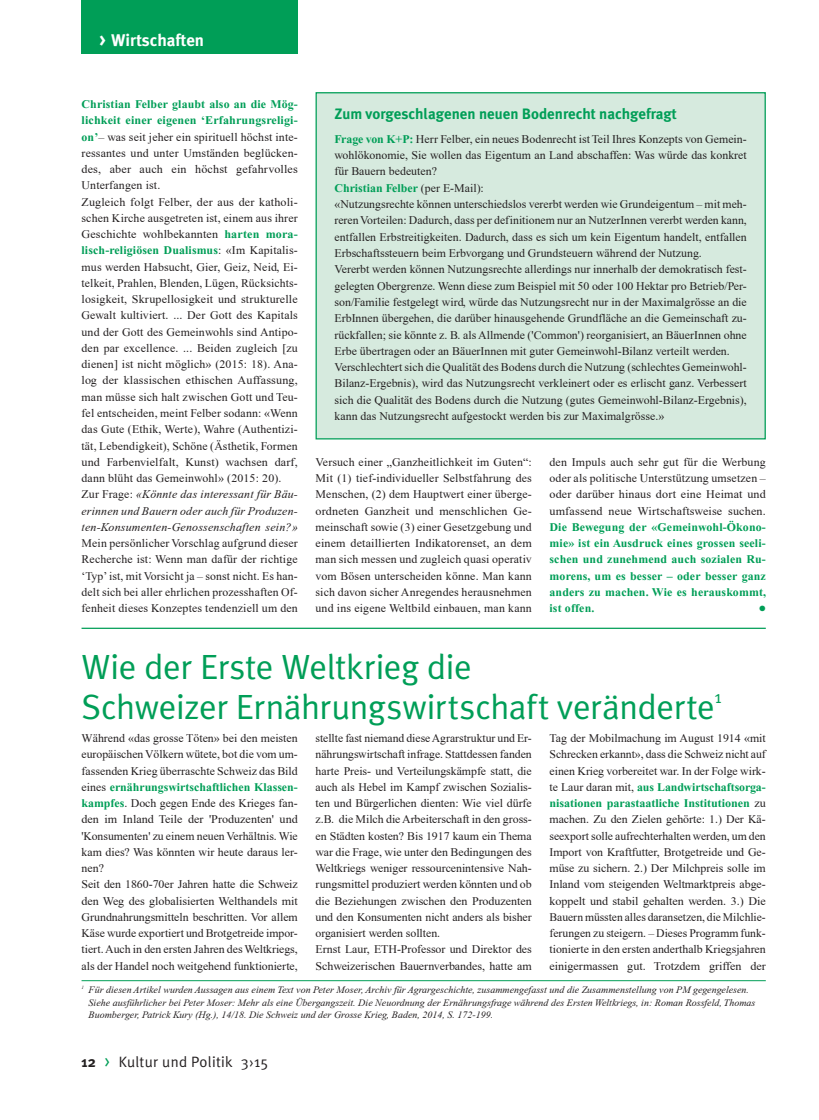
<style>
.page{position:relative;width:819px;height:1120px;background:#fff}
.page>*{position:absolute;margin:0;border:0;box-sizing:border-box;transform-origin:0 0}
.t1{font:35px/40px "Meta Plus Normal";letter-spacing:-.01em;color:#009e57}
.t2{font:17.5px "Meta Plus Normal";color:#009e57}
.t3{font:700 16.88px "Meta Plus";color:#fff}
.t4{font:700 15px "Meta Plus";color:#009e57}
.t5{font:15px "Meta Plus Normal";letter-spacing:.02em;color:#231f20}
.t6{font:11.88px/16.2px "Times New Roman";color:#231f20}
.t7{font:700 11.88px/16.2px "Times New Roman";letter-spacing:.01em;color:#009e57;text-align:justify}
.t8{font:italic 10px/12.5px "Times New Roman";color:#231f20}
.s1{font-size:21.88px}
.s2{font-weight:700;color:#009e57}
.s3{font-style:italic}
.s4{font-family:"Meta Plus";font-weight:700}
.s5{font-size:20px;color:#009e57}
</style>
<div class="page">
<div style="left:81px;top:0;width:217px;height:53px;background:#009e57"></div>
<div style="left:316px;top:93px;width:449px;height:346px;background:#d6eade"></div>
<div style="left:315px;top:92px;width:450px;height:347px;border:1px solid #009e57"></div>
<hr style="left:81px;top:980px;width:684px;height:1px;background:#009e57">
<hr style="left:81px;top:628px;width:684px;height:1px;background:#009e57">
<h3 class="t3" style="left:99px;top:30px;width:106px"><span class="s1">›</span> Wirtschaften</h3>
<p class="t6" style="left:81px;top:96px;width:218px"><span class="s2">Christian Felber glaubt also an die Mög&shy;lichkeit einer eigenen ‘Erfahrungsreligi&shy;on’</span>– was seit jeher ein spirituell höchst inte&shy;ressantes und unter Umständen beglücken&shy;des, aber auch ein höchst gefahrvolles Unterfangen ist.<br>Zugleich folgt Felber, der aus der katholi&shy;schen Kirche ausgetreten ist, einem aus ihrer Geschichte wohlbekannten <span class="s2">harten mora&shy;lisch-religiösen Dualismus</span>: «Im Kapitalis&shy;mus werden Habsucht, Gier, Geiz, Neid, Ei&shy;telkeit, Prahlen, Blenden, Lügen, Rücksichts&shy;losigkeit, Skrupellosigkeit und strukturelle Gewalt kultiviert. ... Der Gott des Kapitals und der Gott des Gemeinwohls sind Antipo&shy;den par excellence. ... Beiden zugleich [zu dienen] ist nicht möglich» (2015: 18). Ana&shy;log der klassischen ethischen Auffassung, man müsse sich halt zwischen Gott und Teu&shy;fel entscheiden, meint Felber sodann: «Wenn das Gute (Ethik, Werte), Wahre (Authentizi&shy;tät, Lebendigkeit), Schöne (Ästhetik, Formen und Farbenvielfalt, Kunst) wachsen darf, dann blüht das Gemeinwohl» (2015: 20).<br>Zur Frage: <span class="s3">«Könnte das interessant für Bäu&shy;erinnen und Bauern oder auch für Produzen&shy;ten-Konsumenten-Genossenschaften sein?»</span></p>
<p class="t6" style="left:81px;top:535px;width:218px;text-align:justify">Mein persönlicher Vorschlag aufgrund dieser Recherche ist: Wenn man dafür der richtige ‘Typ’ ist, mit Vorsicht ja – sonst nicht. Es han&shy;delt sich bei aller ehrlichen prozesshaften Of&shy;fenheit dieses Konzeptes tendenziell um den</p>
<p class="t4" style="left:334px;top:105px;width:344px">Zum vorgeschlagenen neuen Bodenrecht nachgefragt</p>
<p class="t6" style="left:334px;top:131px;width:414px"><span class="s2">Frage von K+P:</span> Herr Felber, ein neues Bodenrecht ist Teil Ihres Konzepts von Gemein&shy;wohlökonomie, Sie wollen das Eigentum an Land abschaffen: Was würde das konkret für Bauern bedeuten?<br><span class="s2">Christian Felber</span> (per E-Mail):<br>«Nutzungsrechte können unterschiedslos vererbt werden wie Grundeigentum – mit meh&shy;reren Vorteilen: Dadurch, dass per definitionem nur an NutzerInnen vererbt werden kann, entfallen Erbstreitigkeiten. Dadurch, dass es sich um kein Eigentum handelt, entfallen Erbschaftssteuern beim Erbvorgang und Grundsteuern während der Nutzung.<br>Vererbt werden können Nutzungsrechte allerdings nur innerhalb der demokratisch fest&shy;gelegten Obergrenze. Wenn diese zum Beispiel mit 50 oder 100 Hektar pro Betrieb/Per&shy;son/Familie festgelegt wird, würde das Nutzungsrecht nur in der Maximalgrösse an die ErbInnen übergehen, die darüber hinausgehende Grundfläche an die Gemeinschaft zu&shy;rückfallen; sie könnte z. B. als Allmende ('Common') reorganisiert, an BäuerInnen ohne Erbe übertragen oder an BäuerInnen mit guter Gemeinwohl-Bilanz verteilt werden.<br>Verschlechtert sich die Qualität des Bodens durch die Nutzung (schlechtes Gemeinwohl-Bilanz-Ergebnis), wird das Nutzungsrecht verkleinert oder es erlischt ganz. Verbessert sich die Qualität des Bodens durch die Nutzung (gutes Gemeinwohl-Bilanz-Ergebnis), kann das Nutzungsrecht aufgestockt werden bis zur Maximalgrösse.»</p>
<p class="t6" style="left:315px;top:454px;width:218px;text-align:justify">Versuch einer „Ganzheitlichkeit im Guten“:<br>Mit (1) tief-individueller Selbstfahrung des Menschen, (2) dem Hauptwert einer überge&shy;ordneten Ganzheit und menschlichen Ge&shy;meinschaft sowie (3) einer Gesetzgebung und einem detaillierten Indikatorenset, an dem man sich messen und zugleich quasi operativ vom Bösen unterscheiden könne. Man kann sich davon sicher Anregendes herausnehmen und ins eigene Weltbild einbauen, man kann</p>
<h1 class="t1" style="left:81px;top:646px;width:634px">Wie der Erste Weltkrieg die<br>Schweizer Ernährungswirtschaft veränderte</h1>
<p class="t6" style="left:549px;top:454px;width:218px;text-align:justify">den Impuls auch sehr gut für die Werbung oder als politische Unterstützung umsetzen – oder darüber hinaus dort eine Heimat und umfassend neue Wirtschaftsweise suchen.</p>
<p class="t7" style="left:549px;top:519px;width:218px">Die Bewegung der «Gemeinwohl-Ökono&shy;mie» ist ein Ausdruck eines grossen seeli&shy;schen und zunehmend auch sozialen Ru&shy;morens, um es besser – oder besser ganz anders zu machen. Wie es herauskommt, ist offen.</p>
<h2 class="t2" style="left:714px;top:686px;width:9px">1</h2>
<p class="t6" style="left:81px;top:730px;width:218px">Während «das grosse Töten» bei den meisten europäischen Völkern wütete, bot die vom um&shy;fassenden Krieg überraschte Schweiz das Bild eines <span class="s2">ernährungswirtschaftlichen Klassen&shy;kampfes</span>. Doch gegen Ende des Krieges fan&shy;den im Inland Teile der 'Produzenten' und 'Konsumenten' zu einem neuen Verhältnis. Wie kam dies? Was könnten wir heute daraus ler&shy;nen?<br>Seit den 1860-70er Jahren hatte die Schweiz den Weg des globalisierten Welthandels mit Grundnahrungsmitteln beschritten. Vor allem Käse wurde exportiert und Brotgetreide impor&shy;tiert. Auch in den ersten Jahren des Weltkriegs, als der Handel noch weitgehend funktionierte,</p>
<p class="t6" style="left:315px;top:730px;width:218px">stellte fast niemand diese Agrarstruktur und Er&shy;nährungswirtschaft infrage. Stattdessen fanden harte Preis- und Verteilungskämpfe statt, die auch als Hebel im Kampf zwischen Sozialis&shy;ten und Bürgerlichen dienten: Wie viel dürfe z.B. die Milch die Arbeiterschaft in den gross&shy;en Städten kosten? Bis 1917 kaum ein Thema war die Frage, wie unter den Bedingungen des Weltkriegs weniger ressourcenintensive Nah&shy;rungsmittel produziert werden könnten und ob die Beziehungen zwischen den Produzenten und den Konsumenten nicht anders als bisher organisiert werden sollten.<br>Ernst Laur, ETH-Professor und Direktor des Schweizerischen Bauernverbandes, hatte am</p>
<p class="t6" style="left:549px;top:730px;width:218px;text-align:justify">Tag der Mobilmachung im August 1914 «mit Schrecken erkannt», dass die Schweiz nicht auf einen Krieg vorbereitet war. In der Folge wirk&shy;te Laur daran mit, <span class="s2">aus Landwirtschaftsorga&shy;nisationen parastaatliche Institutionen</span> zu machen. Zu den Zielen gehörte: 1.) Der Kä&shy;seexport solle aufrechterhalten werden, um den Import von Kraftfutter, Brotgetreide und Ge&shy;müse zu sichern. 2.) Der Milchpreis solle im Inland vom steigenden Weltmarktpreis abge&shy;koppelt und stabil gehalten werden. 3.) Die Bauern müssten alles daransetzen, die Milchlie&shy;ferungen zu steigern. – Dieses Programm funk&shy;tionierte in den ersten anderthalb Kriegsjahren einigermassen gut. Trotzdem griffen der</p>
<p class="t8" style="left:89px;top:984px;width:668px;text-indent:-7px"><sup>1</sup> Für diesen Artikel wurden Aussagen aus einem Text von Peter Moser, Archiv für Agrargeschichte, zusammengefasst und die Zusammenstellung von PM gegengelesen.<br>Siehe ausführlicher bei Peter Moser: Mehr als eine Übergangszeit. Die Neuordnung der Ernährungsfrage während des Ersten Weltkriegs, in: Roman Rossfeld, Thomas<br>Buomberger, Patrick Kury (Hg.), 14/18. Die Schweiz und der Grosse Krieg, Baden, 2014, S. 172-199.</p>
<p class="t5" style="left:81px;top:1053px;width:188px"><span class="s4">12</span> <span class="s5">›</span> Kultur und Politik 3›15</p>
</div>
